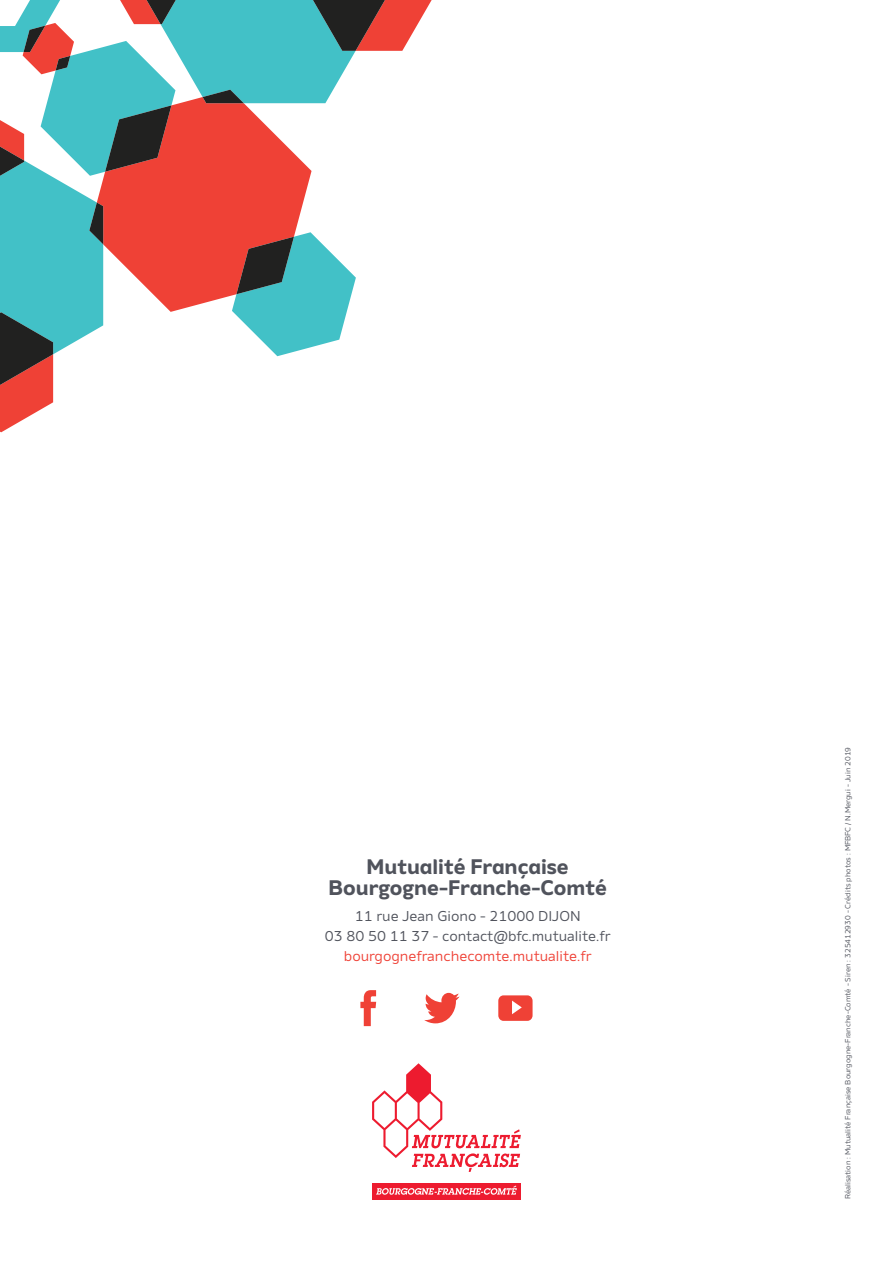
<style>
.page{position:relative;width:893px;height:1263px;background:#fff}
.page>*{position:absolute;margin:0;border:0;box-sizing:border-box;transform-origin:0 0}
.t1{font:700 21px/21px "Amino Alt";color:#50535c;text-align:center}
.t2{font:14.25px/20px "Amino";color:#50535c;text-align:center}
.t3{font:14.25px "Amino";color:#ef4136}
.t4{font:7.5px "Amino";color:#50535c}
</style>
<div class="page">
<svg style="left:0;top:0;width:432px;height:432px"></svg>
<svg style="left:372px;top:1063px;width:149px;height:109px"></svg>
<div style="left:372px;top:1183px;width:149px;height:16px;background:#ed1b2f"></div>
<svg style="left:376px;top:1185px;width:141px;height:10px"></svg>
<svg style="left:360px;top:990px;width:16px;height:36px"></svg>
<svg style="left:424px;top:993px;width:36px;height:30px"></svg>
<svg style="left:498px;top:995px;width:35px;height:26px"></svg>
<h1 class="t1" style="left:329px;top:855px;width:280px">Mutualité Française<br>Bourgogne-Franche-Comté</h1>
<h2 class="t2" style="left:325px;top:906px;width:287px">11 rue Jean Giono - 21000 DIJON<br>03 80 50 11 37 - contact@bfc.mutualite.fr</h2>
<h2 class="t3" style="left:344px;top:947px;width:249px">bourgognefranchecomte.mutualite.fr</h2>
<p class="t4" style="left:843px;top:1199px;width:454px;rotate:-90deg">Réalisation : Mutualité Française Bourgogne-Franche-Comté - Siren : 325412930 - Crédits photos : MFBFC / N.Mergui - Juin 2019</p>
</div>
